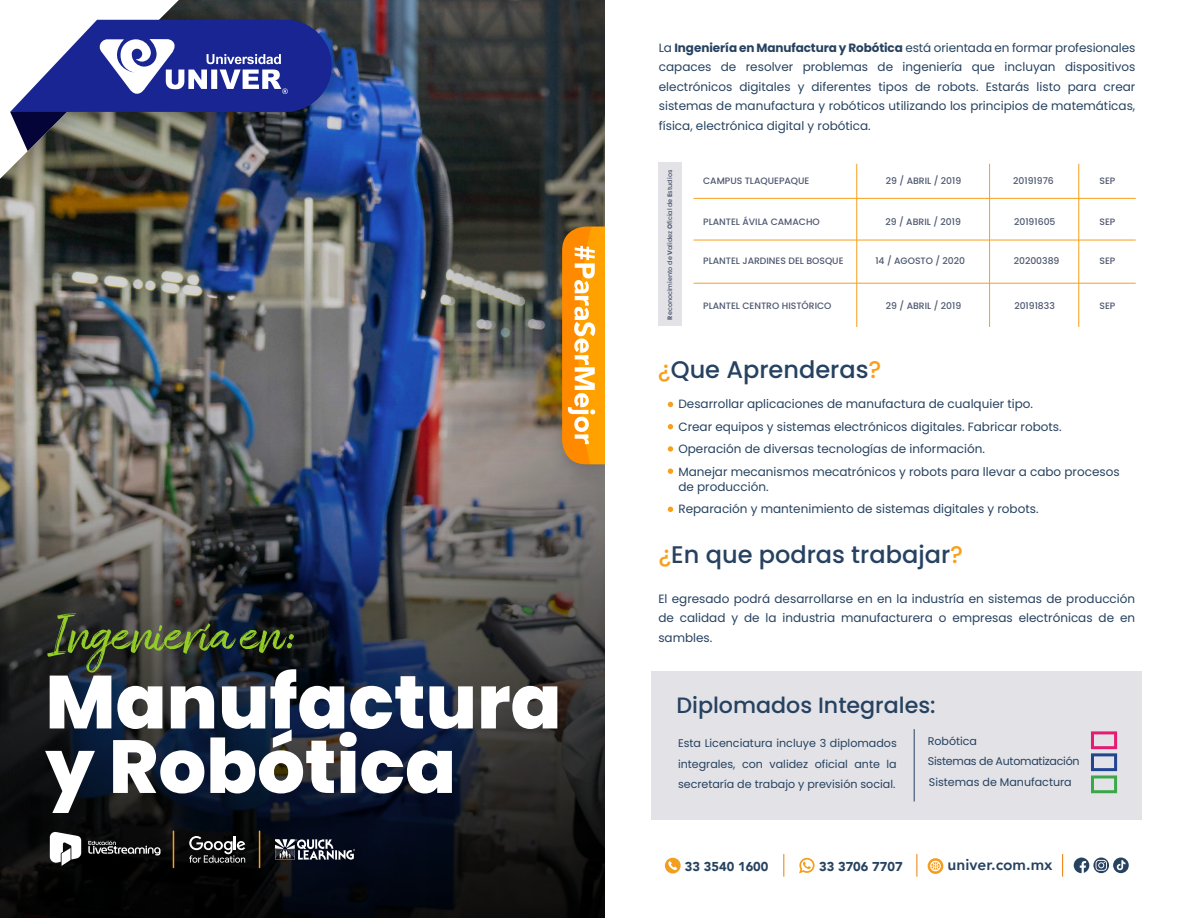
<style>
.page{position:relative;width:1188px;height:918px;background:#fff}
.page>*{position:absolute;margin:0;border:0;box-sizing:border-box;transform-origin:0 0}
.t1{font:800 75px/64.5px "Poppins";color:#fff}
.t2{font:53.7px "Amithen";letter-spacing:-.02em;color:#93cb29;scale:1.04 1}
.t3{font:500 24px "Poppins";color:#264260}
.t4{font:500 22.2px "Poppins";color:#264260}
.t5{font:800 15.45px "Avenir";color:#264260}
.t6{font:900 12.9px "Avenir";color:#264260}
.t7{font:12px/19.5px "Poppins";color:#264260}
.t8{font:11.1px/20.2px "Poppins";color:#264260}
.t9{font:500 9.3px "Poppins";color:#4e5870}
.t10{font:500 6.45px "Poppins";color:#4e5870}
.s1{font-weight:700}
.s2{color:#f8a01b}
</style>
<div class="page">
<img style="left:0;top:0;width:417px;height:379px">
<img style="left:0;top:379px;width:417px;height:539px">
<img style="left:417px;top:0;width:188px;height:918px">
<img style="left:541px;top:205px;width:64px;height:289px">
<svg style="left:562px;top:227px;width:43px;height:237px;background:#fba72f"></svg>
<img style="left:0;top:0;width:362px;height:209px">
<svg style="left:0;top:0;width:332px;height:179px"></svg>
<svg style="left:189px;top:836px;width:56px;height:27px;background:#4e4e4f"></svg>
<svg style="left:275px;top:839px;width:80px;height:21px"></svg>
<hr style="left:259px;top:831px;width:1px;height:37px;background:#f8a01b">
<hr style="left:173px;top:831px;width:1px;height:37px;background:#f8a01b">
<svg style="left:50px;top:831px;width:31px;height:35px"></svg>
<svg style="left:88px;top:841px;width:73px;height:15px"></svg>
<hr style="left:989px;top:164px;width:1px;height:163px;background:#f8a01b">
<hr style="left:856px;top:164px;width:1px;height:163px;background:#f8a01b">
<hr style="left:1078px;top:164px;width:1px;height:163px;background:#f8a01b">
<hr style="left:694px;top:198px;width:442px;height:1px;background:#f8a01b">
<hr style="left:694px;top:240px;width:442px;height:1px;background:#f8a01b">
<hr style="left:694px;top:283px;width:442px;height:1px;background:#f8a01b">
<div style="left:658px;top:162px;width:23px;height:163px;background:#e2e2e7"></div>
<div style="left:651px;top:671px;width:491px;height:149px;background:#e2e2e7"></div>
<svg style="left:1091px;top:731px;width:26px;height:62px"></svg>
<hr style="left:914px;top:729px;width:1px;height:72px;background:#264260">
<svg style="left:665px;top:858px;width:16px;height:16px"></svg>
<svg style="left:928px;top:858px;width:15px;height:16px"></svg>
<svg style="left:799px;top:858px;width:16px;height:15px"></svg>
<svg style="left:783px;top:854px;width:1px;height:23px"></svg>
<svg style="left:916px;top:854px;width:1px;height:23px"></svg>
<svg style="left:1062px;top:854px;width:1px;height:23px"></svg>
<svg style="left:1074px;top:858px;width:55px;height:15px"></svg>
<svg style="left:668px;top:402px;width:5px;height:5px"></svg>
<svg style="left:668px;top:424px;width:5px;height:5px"></svg>
<svg style="left:668px;top:446px;width:5px;height:6px"></svg>
<svg style="left:668px;top:469px;width:5px;height:5px"></svg>
<svg style="left:668px;top:507px;width:5px;height:5px"></svg>
<h2 class="t2" style="left:52px;top:602px;width:237px">Ingeniería en:</h2>
<h1 class="t1" style="left:45px;top:670px;width:518px">Manufactura y Robótica</h1>
<p class="t7" style="left:659px;top:38px;width:478px;text-align:justify">La <span class="s1">Ingeniería en Manufactura y Robótica</span> está orientada en formar profesionales capaces de resolver problemas de ingeniería que incluyan dispositivos electrónicos digitales y diferentes tipos de robots. Estarás listo para crear sistemas de manufactura y robóticos utilizando los principios de matemáticas, física, electrónica digital y robótica.</p>
<p class="t10" style="left:666px;top:320px;width:151px;rotate:-90deg"><span class="s1">R</span>econocimiento de <span class="s1">V</span>alidez <span class="s1">O</span>ficial de <span class="s1">E</span>studios</p>
<p class="t9" style="left:703px;top:176px;width:108px">CAMPUS TLAQUEPAQUE</p>
<p class="t9" style="left:703px;top:216px;width:118px">PLANTEL ÁVILA CAMACHO</p>
<p class="t9" style="left:703px;top:256px;width:142px">PLANTEL JARDINES DEL BOSQUE</p>
<p class="t9" style="left:703px;top:300px;width:130px">PLANTEL CENTRO HISTÓRICO</p>
<p class="t9" style="left:886px;top:176px;width:77px">29 / ABRIL / 2019</p>
<p class="t9" style="left:1013px;top:176px;width:42px">20191976</p>
<p class="t9" style="left:886px;top:216px;width:77px">29 / ABRIL / 2019</p>
<p class="t9" style="left:1014px;top:216px;width:43px">20191605</p>
<p class="t9" style="left:875px;top:256px;width:91px">14 / AGOSTO / 2020</p>
<p class="t9" style="left:1014px;top:256px;width:47px">20200389</p>
<p class="t9" style="left:886px;top:300px;width:77px">29 / ABRIL / 2019</p>
<p class="t9" style="left:1014px;top:300px;width:42px">20191833</p>
<p class="t9" style="left:1099px;top:176px;width:17px">SEP</p>
<p class="t9" style="left:1099px;top:216px;width:17px">SEP</p>
<p class="t9" style="left:1099px;top:256px;width:17px">SEP</p>
<p class="t9" style="left:1099px;top:300px;width:17px">SEP</p>
<h3 class="t3" style="left:658px;top:355px;width:225px"><span class="s2">¿</span>Que Aprenderas<span class="s2">?</span></h3>
<p class="t7" style="left:678px;top:393px;width:443px;line-height:22.5px">Desarrollar aplicaciones de manufactura de cualquier tipo.<br>Crear equipos y sistemas electrónicos digitales. Fabricar robots.<br>Operación de diversas tecnologías de información.<br>Manejar mecanismos mecatrónicos y robots para llevar a cabo procesos</p>
<p class="t7" style="left:678px;top:475px;width:362px;line-height:22.5px">de producción.<br>Reparación y mantenimiento de sistemas digitales y robots.</p>
<h3 class="t3" style="left:658px;top:540px;width:306px"><span class="s2">¿</span>En que podras trabajar<span class="s2">?</span></h3>
<p class="t7" style="left:658px;top:589px;width:478px;text-align:justify">El egresado podrá desarrollarse en en la industría en sistemas de producción de calidad y de la industria manufacturera o empresas electrónicas de en sambles.</p>
<h3 class="t4" style="left:676px;top:692px;width:261px">Diplomados Integrales:</h3>
<p class="t8" style="left:928px;top:731px;width:153px">Robótica<br>Sistemas de Automatización<br>Sistemas de Manufactura</p>
<p class="t8" style="left:678px;top:733px;width:220px;text-align:justify">Esta Licenciatura incluye 3 diplomados integrales, con validez oficial ante la secretaría de trabajo y previsión social.</p>
<p class="t6" style="left:685px;top:855px;width:85px">33 3540 1600</p>
<p class="t6" style="left:819px;top:855px;width:85px">33 3706 7707</p>
<p class="t5" style="left:948px;top:853px;width:106px">univer.com.mx</p>
</div>
